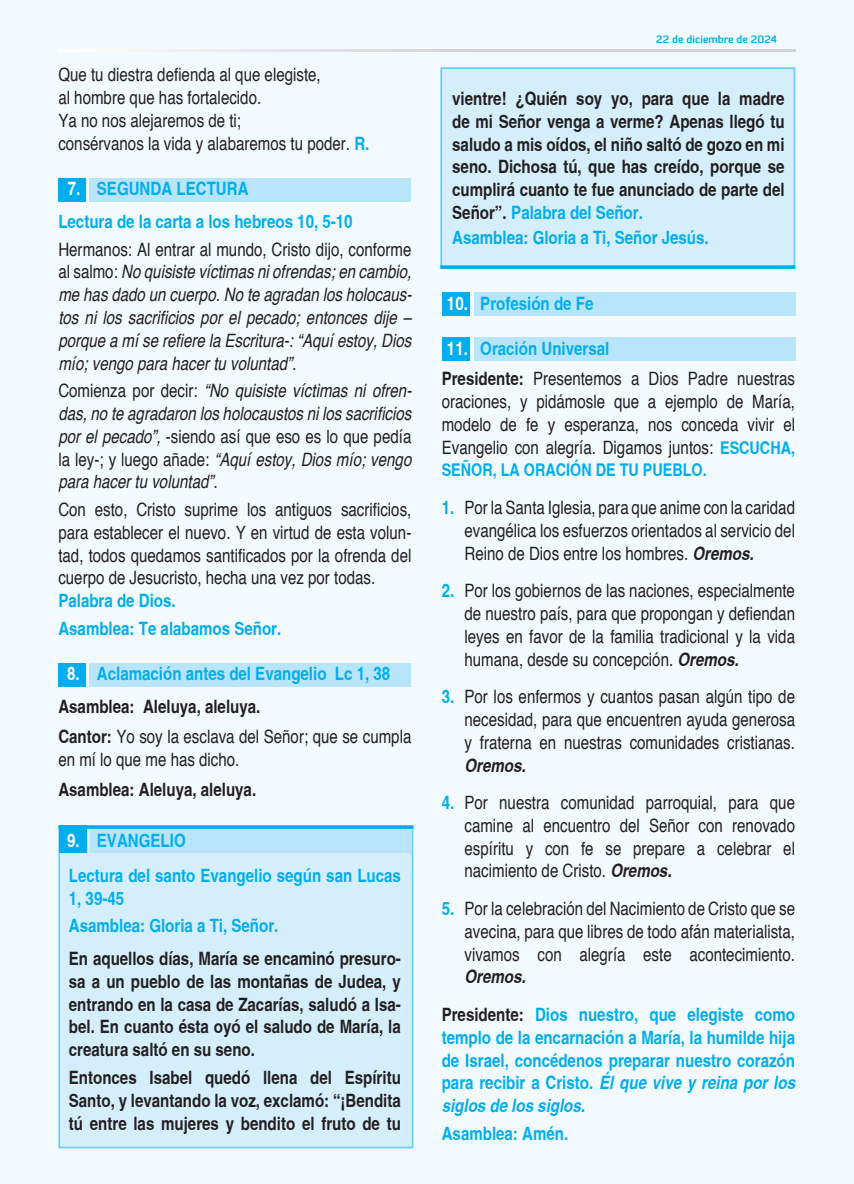
<style>
.page{position:relative;width:854px;height:1184px;background:#fff}
.page>*{position:absolute;margin:0;border:0;box-sizing:border-box;transform-origin:0 0}
.t1{font:condensed 18.38px/22.8px "Helvetica";color:#231f20;text-align:justify}
.t2{font:700 condensed 18.38px/22.8px "Helvetica";color:#231f20;text-align:justify}
.Heading_3{font:700 condensed 18.38px/22.8px "Helvetica";color:#00aeef}
.t3{font:italic condensed 18.38px/22.8px "Helvetica";color:#231f20}
.t4{font:italic 700 condensed 18.38px "Helvetica";color:#231f20}
.t5{font:700 condensed 17.5px "Helvetica";color:#00aeef}
.t6{font:700 10.5px "Diavlo";color:#00aeef}
.s1{font-weight:700;color:#00aeef}
.s2{color:#fff}
.s3{font-style:normal}
.s4{font-weight:700}
.s5{color:#00aeef}
.s6{font-weight:700;color:#fff}
.s7{font-weight:700;font-size:17.5px;color:#00aeef}
.s8{font-weight:700;font-style:italic}
.s9{font-style:italic;color:#231f20}
.s10{color:#231f20}
.s11{font-style:italic}
</style>
<div class="page">
<div style="left:0;top:0;width:853px;height:1183px;background:#f3fafe"></div>
<div style="left:58px;top:178px;width:27px;height:24px;background:#00aeef"></div>
<div style="left:89px;top:178px;width:322px;height:24px;background:#b9e5fa"></div>
<div style="left:58px;top:662px;width:27px;height:24px;background:#00aeef"></div>
<div style="left:89px;top:662px;width:322px;height:24px;background:#b9e5fa"></div>
<svg style="left:58px;top:49px;width:737px;height:2px"></svg>
<div style="left:442px;top:292px;width:27px;height:23px;background:#00aeef"></div>
<div style="left:473px;top:292px;width:322px;height:23px;background:#b9e5fa"></div>
<div style="left:442px;top:337px;width:27px;height:24px;background:#00aeef"></div>
<div style="left:473px;top:337px;width:322px;height:24px;background:#b9e5fa"></div>
<div style="left:58px;top:825px;width:355px;height:323px;background:#d4effb;border:2px solid #6bcff6"></div>
<div style="left:59px;top:825px;width:27px;height:27px;background:#00aeef"></div>
<div style="left:90px;top:825px;width:321px;height:27px;background:#b9e5fa"></div>
<hr style="left:58px;top:825px;width:355px;height:3px;background:#00aeef">
<div style="left:440px;top:67px;width:355px;height:202px;background:#d4effb;border:2px solid #6bcff6"></div>
<svg style="left:440px;top:265px;width:355px;height:4px"></svg>
<p class="t1" style="left:58px;top:63px;width:264px">Que tu diestra defienda al que elegiste,</p>
<p class="t1" style="left:58px;top:86px;width:204px">al hombre que has fortalecido.</p>
<p class="t1" style="left:58px;top:109px;width:184px">Ya no nos alejaremos de ti;</p>
<p class="t1" style="left:58px;top:131px;width:312px">consérvanos la vida y alabaremos tu poder. <span class="s1">R.</span></p>
<p class="Heading_3" style="left:68px;top:177px;width:182px"><span class="s2">7.</span> SEGUNDA LECTURA</p>
<p class="Heading_3" style="left:58px;top:210px;width:295px">Lectura de la carta a los hebreos 10, 5-10</p>
<p class="t3" style="left:58px;top:237px;width:358px"><span class="s3">Hermanos: Al entrar al mundo, Cristo dijo, conforme a l s a l m o :</span> No quisiste víctimas niofrendas;en cambio, me has dado un cuerpo.No te agradan los holocaus&shy;tos ni los sacrificios por el pecado; entonces dije – porque a míse refiere la Escritura-:“Aquíestoy,Dios mío;vengo para hacertu voluntad”.</p>
<p class="t3" style="left:58px;top:379px;width:358px"><span class="s3">C o m i e n z a p o r d e c i r :</span> “No quisiste víctimas ni ofren&shy;das,no te agradaron los holocaustos nilos sacrificios por el pecado”, <span class="s3">-siendo así que eso es lo que pedía l a l e y - ; y l u e g o a ñ a d e :</span> “Aquí estoy, Dios mío; vengo para hacertu voluntad”.</p>
<p class="t1" style="left:58px;top:497px;width:354px">Con esto, Cristo suprime los antiguos sacrificios, para establecer el nuevo. Y en virtud de esta volun&shy;tad, todos quedamos santificados por la ofrenda del cuerpo de Jesucristo, hecha una vez por todas.</p>
<p class="Heading_3" style="left:58px;top:589px;width:119px">Palabra de Dios.</p>
<p class="Heading_3" style="left:58px;top:616px;width:224px">Asamblea: Te alabamos Señor.</p>
<p class="Heading_3" style="left:67px;top:662px;width:324px"><span class="s2">8.</span> Aclamación antes del Evangelio Lc 1, 38</p>
<p class="t2" style="left:58px;top:694px;width:203px">Asamblea: Aleluya, aleluya.</p>
<p class="t1" style="left:58px;top:725px;width:354px"><span class="s4">Cantor:</span> Yo soy la esclava del Señor; que se cumpla en mí lo que me has dicho.</p>
<p class="t2" style="left:58px;top:778px;width:199px">Asamblea: Aleluya, aleluya.</p>
<p class="Heading_3" style="left:67px;top:828px;width:120px"><span class="s2">9.</span> EVANGELIO</p>
<p class="Heading_3" style="left:69px;top:863px;width:333px">Lectura del santo Evangelio según san Lucas<br>1, 39-45</p>
<p class="Heading_3" style="left:69px;top:914px;width:211px">Asamblea: Gloria a Ti, Señor.</p>
<p class="t2" style="left:69px;top:946px;width:333px">En aquellos días, María se encaminó presuro&shy;sa a un pueblo de las montañas de Judea, y entrando en la casa de Zacarías, saludó a Isa&shy;bel. En cuanto ésta oyó el saludo de María, la creatura saltó en su seno.</p>
<p class="t2" style="left:69px;top:1065px;width:333px">Entonces Isabel quedó llena del Espíritu Santo, y levantando la voz, exclamó: “¡Bendita tú entre las mujeres y bendito el fruto de tu</p>
<p class="t6" style="left:656px;top:32px;width:122px">22 de diciembre de 2024</p>
<p class="t2" style="left:452px;top:87px;width:334px">vientre! ¿Quién soy yo, para que la madre de mi Señor venga a verme? Apenas llegó tu saludo a mis oídos, el niño saltó de gozo en mi seno. Dichosa tú, que has creído, porque se cumplirá cuanto te fue anunciado de parte del Señor”. <span class="s5">Palabra del Señor.</span></p>
<p class="Heading_3" style="left:452px;top:226px;width:258px">Asamblea: Gloria a Ti, Señor Jesús.</p>
<p class="Heading_3" style="left:447px;top:291px;width:148px"><span class="s2">10.</span> Profesión de Fe</p>
<p class="t1" style="left:441px;top:333px;width:355px;line-height:30.3px"><span class="s6">11.</span> <span class="s1">Oración Universal<br></span><span class="s4">Presidente:</span> Presentemos a Dios Padre nuestras</p>
<p class="t1" style="left:441px;top:390px;width:355px">oraciones, y pidámosle que a ejemplo de María, modelo de fe y esperanza, nos conceda vivir el Evangelio con alegría. Digamos juntos: <span class="s7">ESCUCHA,</span></p>
<p class="t5" style="left:441px;top:459px;width:266px">SEÑOR, LA ORACIÓN DE TU PUEBLO.</p>
<p class="t1" style="left:464px;top:495px;width:332px;text-indent:-23px"><span class="s1">1.</span> Por la Santa Iglesia, para que anime con la caridad evangélica los esfuerzos orientados al servicio del Reino de Dios entre los hombres. <span class="s8">Oremos.</span></p>
<p class="t1" style="left:464px;top:579px;width:332px;text-indent:-23px"><span class="s1">2.</span> Por los gobiernos de las naciones, especialmente de nuestro país, para que propongan y defiendan leyes en favor de la familia tradicional y la vida humana, desde su concepción. <span class="s8">Oremos.</span></p>
<p class="t1" style="left:464px;top:684px;width:332px;text-indent:-23px"><span class="s1">3.</span> Por los enfermos y cuantos pasan algún tipo de necesidad, para que encuentren ayuda generosa y fraterna en nuestras comunidades cristianas.</p>
<p class="t4" style="left:464px;top:753px;width:66px">Oremos.</p>
<p class="t1" style="left:464px;top:790px;width:332px;text-indent:-23px"><span class="s1">4.</span> Por nuestra comunidad parroquial, para que camine al encuentro del Señor con renovado espíritu y con fe se prepare a celebrar el nacimiento de Cristo. <span class="s8">Oremos.</span></p>
<p class="t1" style="left:464px;top:896px;width:332px;text-indent:-23px"><span class="s1">5.</span> Por la celebración del Nacimiento de Cristo que se avecina, para que libres de todo afán materialista, vivamos con alegría este acontecimiento.</p>
<p class="Heading_3" style="left:441px;top:957px;width:355px;line-height:37.6px;text-indent:23px"><span class="s9">Oremos.<br></span><span class="s10">Presidente:</span> Dios nuestro, que elegiste como</p>
<p class="Heading_3" style="left:441px;top:1025px;width:358px">templo de la encarnación a María, la humilde hija de Israel, concédenos preparar nuestro corazón para recibir a Cristo. <span class="s11">Él que vive y reina por los siglos de los siglos.</span></p>
<p class="Heading_3" style="left:441px;top:1121px;width:128px">Asamblea: Amén.</p>
</div>
